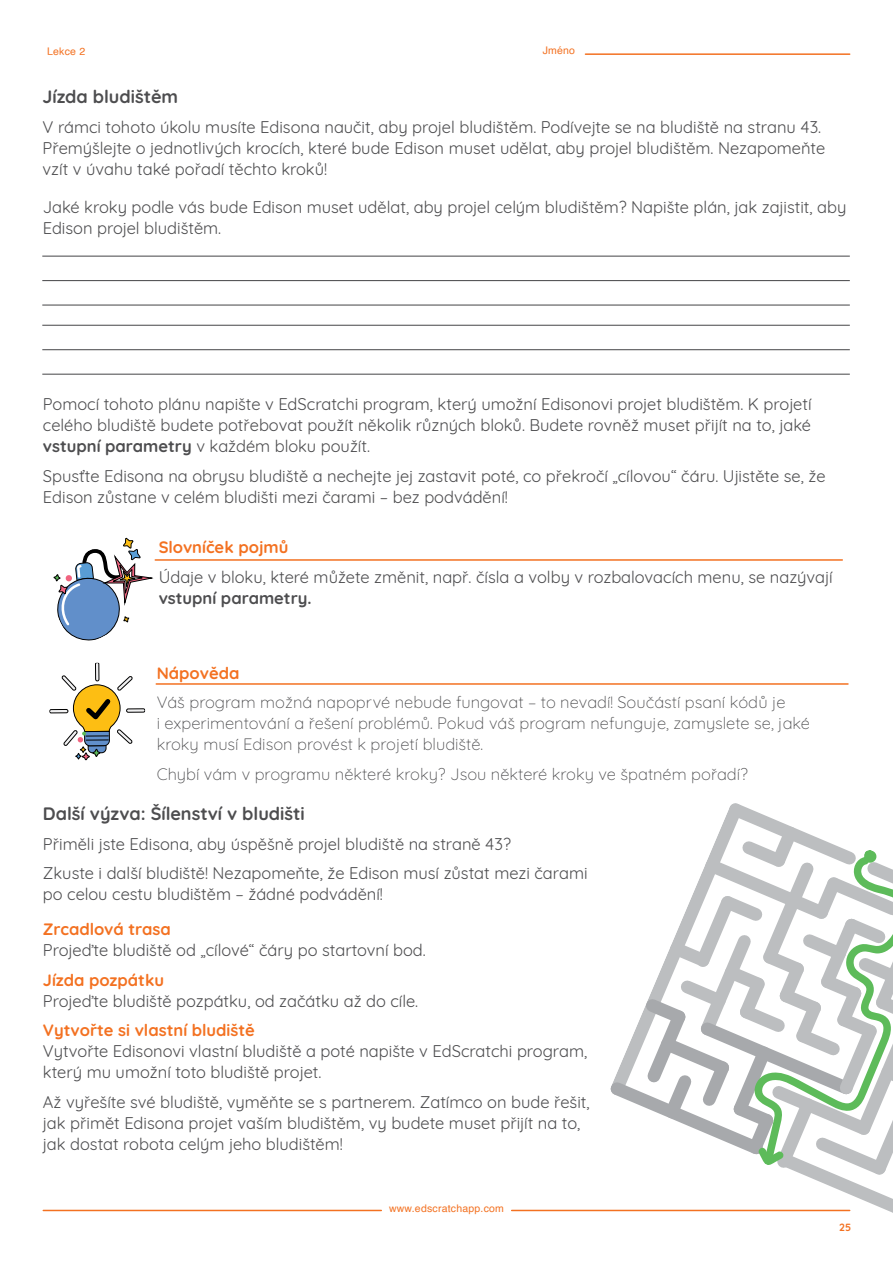
<style>
.page{position:relative;width:893px;height:1263px;background:#fff}
.page>*{position:absolute;margin:0;border:0;box-sizing:border-box;transform-origin:0 0}
.t1{font:700 18px "Quicksand";color:#4d4d4f}
.t2{font:16.5px/21px "Quicksand";color:#4d4d4f}
.t3{font:300 16.5px/21px "Quicksand";color:#4d4d4f}
.t4{font:700 16.5px "Quicksand";color:#f37121}
.t5{font:700 16.5px "Quicksand";color:#4d4d4f}
.t6{font:10.5px "Helvetica";letter-spacing:.02em;color:#f37121}
.t7{font:700 10.5px "Quicksand";color:#f37121}
.s1{font-weight:700}
</style>
<div class="page">
<hr style="left:585px;top:53px;width:265px;height:2px;background:#f37121">
<hr style="left:43px;top:1210px;width:338px;height:1px;background:#f37121">
<hr style="left:512px;top:1210px;width:338px;height:1px;background:#f37121">
<hr style="left:42px;top:256px;width:808px;height:1px;background:#4d4d4f">
<hr style="left:42px;top:280px;width:808px;height:1px;background:#4d4d4f">
<hr style="left:42px;top:304px;width:808px;height:2px;background:#4d4d4f">
<hr style="left:42px;top:325px;width:808px;height:1px;background:#4d4d4f">
<hr style="left:42px;top:349px;width:808px;height:1px;background:#4d4d4f">
<hr style="left:42px;top:374px;width:808px;height:1px;background:#4d4d4f">
<svg style="left:53px;top:537px;width:101px;height:104px"></svg>
<hr style="left:155px;top:559px;width:687px;height:2px;background:#f37121">
<div style="left:95px;top:662px;width:4px;height:19px;border:1px solid #000;border-radius:2px"></div>
<div style="left:49px;top:709px;width:19px;height:4px;border:1px solid #000;border-radius:2px"></div>
<div style="left:126px;top:708px;width:19px;height:4px;border:1px solid #000;border-radius:2px"></div>
<svg style="left:61px;top:675px;width:72px;height:86px"></svg>
<hr style="left:156px;top:683px;width:692px;height:2px;background:#f37121">
<svg style="left:607px;top:803px;width:286px;height:410px"></svg>
<p class="t6" style="left:543px;top:42px;width:34px">Jméno</p>
<p class="t6" style="left:47px;top:43px;width:40px">Lekce 2</p>
<p class="t1" style="left:43px;top:82px;width:137px">Jízda bludištěm</p>
<p class="t2" style="left:43px;top:114px;width:784px">V rámci tohoto úkolu musíte Edisona naučit, aby projel bludištěm. Podívejte se na bludiště na stranu 43.<br>Přemýšlejte o jednotlivých krocích, které bude Edison muset udělat, aby projel bludištěm. Nezapomeňte vzít v úvahu také pořadí těchto kroků!</p>
<p class="t2" style="left:43px;top:195px;width:805px">Jaké kroky podle vás bude Edison muset udělat, aby projel celým bludištěm? Napište plán, jak zajistit, aby<br>Edison projel bludištěm.</p>
<p class="t2" style="left:43px;top:392px;width:770px;text-align:justify">Pomocí tohoto plánu napište v EdScratchi program, který umožní Edisonovi projet bludištěm. K projetí celého bludiště budete potřebovat použít několik různých bloků. Budete rovněž muset přijít na to, jaké <span class="s1">vstupní parametry</span> v každém bloku použít.</p>
<p class="t2" style="left:43px;top:464px;width:784px">Spusťte Edisona na obrysu bludiště a nechejte jej zastavit poté, co překročí „cílovou“ čáru. Ujistěte se, že<br>Edison zůstane v celém bludišti mezi čarami – bez podvádění!</p>
<p class="t4" style="left:159px;top:534px;width:131px">Slovníček pojmů</p>
<p class="t2" style="left:159px;top:565px;width:676px">Údaje v bloku, které můžete změnit, např. čísla a volby v rozbalovacích menu, se nazývají</p>
<p class="t5" style="left:159px;top:584px;width:154px">vstupní parametry.</p>
<p class="t4" style="left:157px;top:659px;width:84px">Nápověda</p>
<p class="t3" style="left:157px;top:690px;width:655px">Váš program možná napoprvé nebude fungovat – to nevadí! Součástí psaní kódů je<br>i experimentování a řešení problémů. Pokud váš program nefunguje, zamyslete se, jaké kroky musí Edison provést k projetí bludiště.</p>
<p class="t3" style="left:157px;top:762px;width:593px">Chybí vám v programu některé kroky? Jsou některé kroky ve špatném pořadí?</p>
<p class="t1" style="left:43px;top:799px;width:263px">Další výzva: Šílenství v bludišti</p>
<p class="t2" style="left:43px;top:828px;width:546px;line-height:29.5px">Přiměli jste Edisona, aby úspěšně projel bludiště na straně 43?<br>Zkuste i další bludiště! Nezapomeňte, že Edison musí zůstat mezi čarami</p>
<p class="t2" style="left:43px;top:882px;width:342px">po celou cestu bludištěm – žádné podvádění!</p>
<p class="t4" style="left:43px;top:916px;width:130px">Zrcadlová trasa</p>
<p class="t2" style="left:43px;top:938px;width:384px">Projeďte bludiště od „cílové“ čáry po startovní bod.</p>
<p class="t4" style="left:43px;top:966px;width:123px">Jízda pozpátku</p>
<p class="t2" style="left:43px;top:989px;width:377px">Projeďte bludiště pozpátku, od začátku až do cíle.</p>
<p class="t4" style="left:43px;top:1017px;width:213px">Vytvořte si vlastní bludiště</p>
<p class="t2" style="left:43px;top:1039px;width:546px">Vytvořte Edisonovi vlastní bludiště a poté napište v EdScratchi program, který mu umožní toto bludiště projet.</p>
<p class="t2" style="left:43px;top:1090px;width:548px">Až vyřešíte své bludiště, vyměňte se s partnerem. Zatímco on bude řešit, jak přimět Edisona projet vaším bludištěm, vy budete muset přijít na to, jak dostat robota celým jeho bludištěm!</p>
<p class="t6" style="left:389px;top:1200px;width:116px">www.edscratchapp.com</p>
<p class="t7" style="left:839px;top:1218px;width:14px">25</p>
</div>
